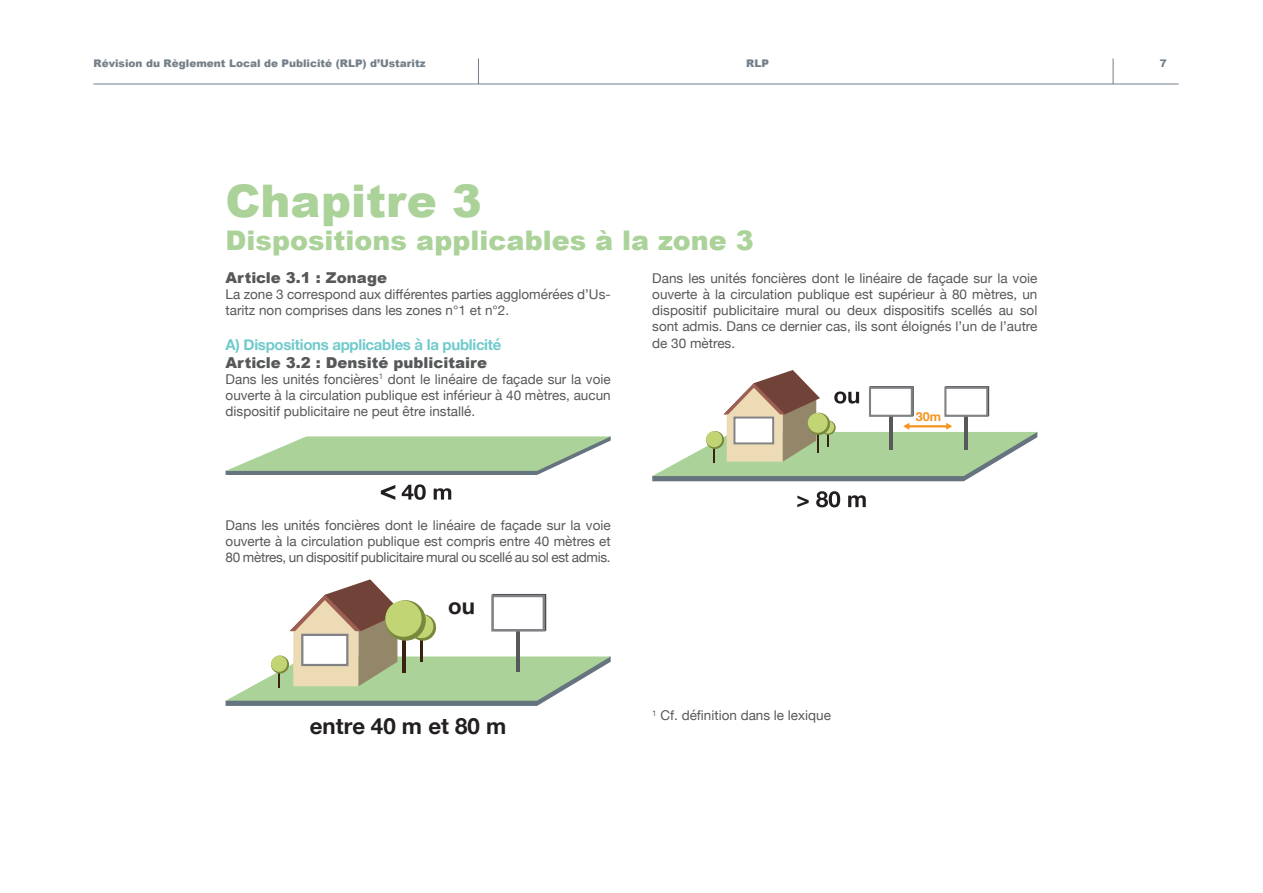
<style>
.page{position:relative;width:1263px;height:893px;background:#fff}
.page>*{position:absolute;margin:0;border:0;box-sizing:border-box;transform-origin:0 0}
.t1{font:900 45px "Arial";color:#abd399}
.t2{font:900 27px "Arial";color:#abd399}
.t3{font:700 22.35px "Helvetica Neue";color:#231f20}
.t4{font:900 15px "Arial";color:#57585a}
.t5{font:700 15px "Helvetica Neue";letter-spacing:-.02em;color:#70cacc}
.t6{font:13.5px/16.2px "Helvetica Neue";color:#57585a;text-align:justify}
.t7{font:700 12.45px "Helvetica Neue";color:#f7931d}
.t8{font:900 10.5px "Arial";color:#737f89}
</style>
<div class="page">
<hr style="left:94px;top:84px;width:1084px;height:1px;background:#737f89">
<svg style="left:1113px;top:58px;width:1px;height:26px"></svg>
<svg style="left:478px;top:58px;width:1px;height:26px"></svg>
<svg style="left:226px;top:579px;width:385px;height:127px"></svg>
<div style="left:301px;top:634px;width:47px;height:32px;background:#fff;border:2px solid #808285"></div>
<hr style="left:421px;top:629px;width:2px;height:32px;background:#3a2111">
<svg style="left:410px;top:614px;width:26px;height:27px"></svg>
<div style="left:410px;top:614px;width:23px;height:24px;background:#c1d575;border-radius:50%"></div>
<hr style="left:402px;top:623px;width:3px;height:50px;background:#3a2111">
<div style="left:385px;top:600px;width:41px;height:41px;background:#78883c;border-radius:50%"></div>
<div style="left:385px;top:600px;width:37px;height:37px;background:#c1d575;border-radius:50%"></div>
<hr style="left:516px;top:630px;width:4px;height:42px;background:#57585a">
<div style="left:492px;top:594px;width:54px;height:37px;background:#555657;border:3px solid #3e3e3f"></div>
<div style="left:491px;top:595px;width:54px;height:37px;background:#fff;border:3px solid #808285"></div>
<svg style="left:652px;top:370px;width:385px;height:111px"></svg>
<svg style="left:797px;top:496px;width:12px;height:11px"></svg>
<svg style="left:816px;top:491px;width:24px;height:16px"></svg>
<svg style="left:848px;top:495px;width:18px;height:12px"></svg>
<svg style="left:226px;top:436px;width:385px;height:39px"></svg>
<svg style="left:402px;top:484px;width:24px;height:16px"></svg>
<svg style="left:434px;top:488px;width:17px;height:12px"></svg>
<svg style="left:381px;top:485px;width:14px;height:15px"></svg>
<p class="t8" style="left:94px;top:56px;width:334px">Révision du Règlement Local de Publicité (RLP) d’Ustaritz</p>
<p class="t8" style="left:746px;top:56px;width:24px">RLP</p>
<p class="t8" style="left:1160px;top:56px;width:9px">7</p>
<h1 class="t1" style="left:226px;top:168px;width:258px">Chapitre 3</h1>
<h2 class="t2" style="left:226px;top:220px;width:530px">Dispositions applicables à la zone 3</h2>
<p class="t4" style="left:226px;top:267px;width:163px">Article 3.1 : Zonage</p>
<p class="t6" style="left:226px;top:287px;width:387px">La zone 3 correspond aux différentes parties agglomérées d’Us&shy;taritz non comprises dans les zones n°1 et n°2.</p>
<p class="t5" style="left:226px;top:332px;width:277px">A) Dispositions applicables à la publicité</p>
<p class="t4" style="left:226px;top:351px;width:263px">Article 3.2 : Densité publicitaire</p>
<p class="t6" style="left:226px;top:372px;width:387px">Dans les unités foncières<sup>1</sup> dont le linéaire de façade sur la voie ouverte à la circulation publique est inférieur à 40 mètres, aucun dispositif publicitaire ne peut être installé.</p>
<p class="t6" style="left:652px;top:271px;width:387px">Dans les unités foncières dont le linéaire de façade sur la voie ouverte à la circulation publique est supérieur à 80 mètres, un dispositif publicitaire mural ou deux dispositifs scellés au sol sont admis. Dans ce dernier cas, ils sont éloignés l’un de l’autre de 30 mètres.</p>
<p class="t7" style="left:916px;top:406px;width:27px">30m</p>
<p class="t6" style="left:226px;top:517px;width:387px">Dans les unités foncières dont le linéaire de façade sur la voie ouverte à la circulation publique est compris entre 40 mètres et 80 mètres, un dispositif publicitaire mural ou scellé au sol est admis.</p>
<h3 class="t3" style="left:448px;top:588px;width:28px">ou</h3>
<h3 class="t3" style="left:310px;top:708px;width:198px">entre 40 m et 80 m</h3>
<p class="t6" style="left:652px;top:708px;width:180px"><sup>1</sup> Cf. définition dans le lexique</p>
</div>
